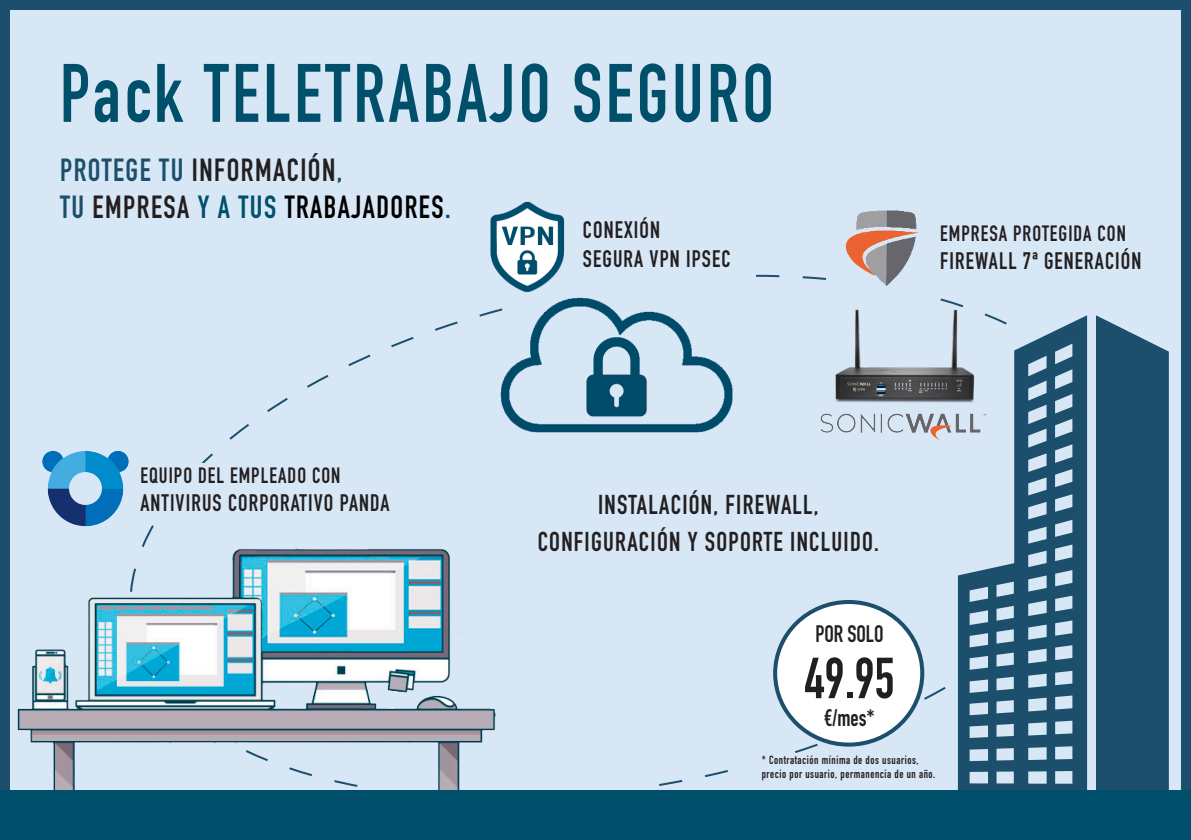
<style>
.page{position:relative;width:1191px;height:840px;background:#fff}
.page>*{position:absolute;margin:0;border:0;box-sizing:border-box;transform-origin:0 0}
.t1{font:700 81.2px "DIN Condensed";letter-spacing:.05em;color:#004f6b;scale:.91 1}
.t2{font:700 56.8px "DIN Condensed";color:#231f20;scale:.95 1}
.t3{font:700 31.6px "DIN Condensed";letter-spacing:.05em;color:#000;scale:.95 1}
.t4{font:700 31.6px "DIN Condensed";letter-spacing:.05em;color:#231f20;scale:.95 1}
.t5{font:700 26.8px "DIN Condensed";letter-spacing:.05em;color:#231f20;scale:.95 1}
.t6{font:700 23.6px "DIN Condensed";letter-spacing:.05em;color:#231f20;scale:.95 1}
.t7{font:700 21.8px "DIN Condensed";letter-spacing:.05em;color:#231f20;scale:.95 1}
.t8{font:700 11.8px "DIN Condensed";letter-spacing:.05em;color:#231f20;scale:.95 1}
.s1{color:#1c4f6b}
.s2{color:#231f20}
.s3{color:#004f6b}
</style>
<div class="page">
<div style="left:5px;top:5px;width:1181px;height:829px;background:#d7e7f6"></div>
<div style="left:0;top:0;width:1191px;height:839px;border:10px solid #1c4f6b"></div>
<img style="left:42px;top:451px;width:87px;height:76px">
<svg style="left:926px;top:315px;width:265px;height:474px;fill:#1c4f6b"></svg>
<img style="left:487px;top:297px;width:246px;height:136px">
<div style="left:775px;top:601px;width:147px;height:143px;background:#fff;border-radius:50%"></div>
<div style="left:773px;top:599px;width:151px;height:147px;border:4px solid #1c4f6b;border-radius:50%"></div>
<img style="left:820px;top:410px;width:168px;height:30px">
<img style="left:835px;top:304px;width:154px;height:100px">
<img style="left:845px;top:210px;width:74px;height:76px">
<img style="left:17px;top:534px;width:479px;height:255px">
<img style="left:490px;top:201px;width:75px;height:91px">
<div style="left:0;top:789px;width:1191px;height:50px;background:#004f6b"></div>
<div style="left:761px;top:753px;width:176px;height:31px;background:#d7e7f6"></div>
<p class="t1" style="left:60px;top:39px;width:786px">Pack TELETRABAJO SEGURO</p>
<p class="t4" style="left:60px;top:148px;width:299px"><span class="s1">PROTEGE TU</span> INFORMACIÓN<span class="s1">,</span></p>
<p class="t3" style="left:60px;top:186px;width:412px"><span class="s1">TU</span> <span class="s2">EMPRESA</span> <span class="s3">Y A TUS</span> TRABAJADORES<span class="s3">.</span></p>
<p class="t6" style="left:583px;top:214px;width:82px">CONEXIÓN</p>
<p class="t6" style="left:583px;top:242px;width:157px">SEGURA VPN IPSEC</p>
<p class="t7" style="left:940px;top:218px;width:197px">EMPRESA PROTEGIDA CON</p>
<p class="t6" style="left:940px;top:244px;width:213px">FIREWALL 7ª GENERACIÓN</p>
<p class="t7" style="left:140px;top:460px;width:212px">EQUIPO DEL EMPLEADO CON</p>
<p class="t6" style="left:140px;top:486px;width:264px">ANTIVIRUS CORPORATIVO PANDA</p>
<p class="t5" style="left:598px;top:486px;width:234px">INSTALACIÓN, FIREWALL,</p>
<p class="t5" style="left:538px;top:522px;width:361px">CONFIGURACIÓN Y SOPORTE INCLUIDO.</p>
<p class="t6" style="left:815px;top:617px;width:73px">POR SOLO</p>
<p class="t2" style="left:804px;top:639px;width:96px">49.95</p>
<p class="t6" style="left:824px;top:701px;width:55px">€/mes*</p>
<p class="t8" style="left:761px;top:751px;width:167px">* Contratación mínima de dos usuarios,</p>
<p class="t8" style="left:761px;top:765px;width:184px">precio por usuario, permanencia de un año.</p>
</div>
